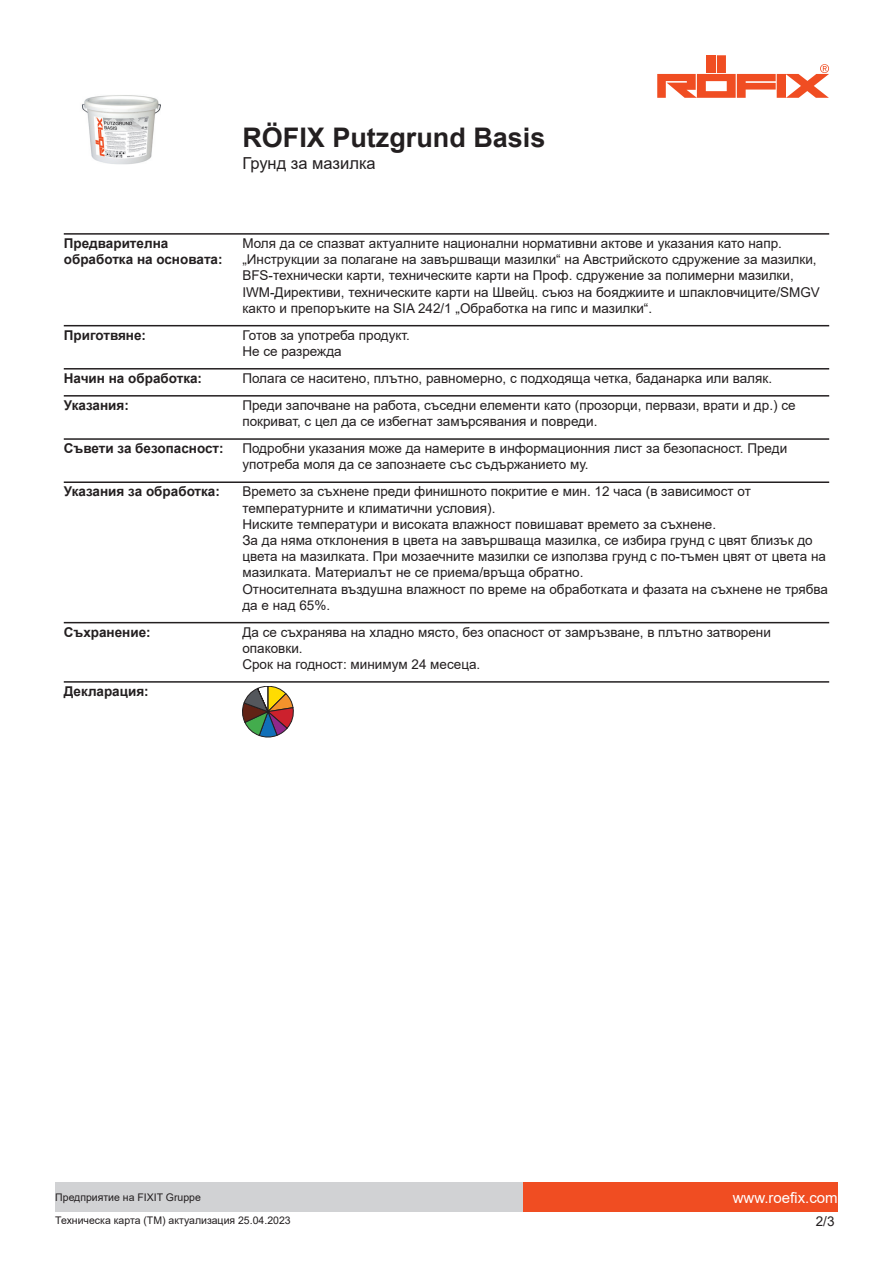
<style>
.page{position:relative;width:893px;height:1263px;background:#fff}
.page>*{position:absolute;margin:0;border:0;box-sizing:border-box;transform-origin:0 0}
.t1{font:700 27px "Arial";color:#231f20}
.t2{font:16.5px "Arial";color:#231f20}
.t3{font:15px "Arial";color:#fff}
.t4{font:13.5px/16.2px "Arial";color:#231f20}
.t5{font:700 13.5px/16.2px "Arial";color:#231f20}
.t6{font:10.5px "Arial";color:#231f20}
</style>
<div class="page">
<img style="left:82px;top:95px;width:79px;height:70px">
<div style="left:717px;top:55px;width:9px;height:18px;background:#f04d22"></div>
<div style="left:707px;top:55px;width:9px;height:18px;background:#f04d22"></div>
<svg style="left:657px;top:64px;width:172px;height:34px"></svg>
<div style="left:523px;top:1182px;width:315px;height:30px;background:#f04d22"></div>
<div style="left:55px;top:1182px;width:468px;height:30px;background:#d1d2d4"></div>
<hr style="left:64px;top:233px;width:765px;height:2px;background:#231f20">
<hr style="left:64px;top:325px;width:765px;height:1px;background:#231f20">
<hr style="left:64px;top:368px;width:765px;height:1px;background:#231f20">
<hr style="left:64px;top:395px;width:765px;height:2px;background:#231f20">
<hr style="left:64px;top:438px;width:765px;height:2px;background:#231f20">
<hr style="left:64px;top:481px;width:765px;height:2px;background:#231f20">
<hr style="left:64px;top:622px;width:765px;height:1px;background:#231f20">
<hr style="left:64px;top:681px;width:765px;height:2px;background:#231f20">
<svg style="left:242px;top:686px;width:51px;height:51px"></svg>
<h1 class="t1" style="left:242px;top:119px;width:305px">RÖFIX Putzgrund Basis</h1>
<p class="t2" style="left:242px;top:152px;width:135px">Грунд за мазилка</p>
<p class="t5" style="left:64px;top:235px;width:160px">Предварителна обработка на основата:</p>
<p class="t4" style="left:242px;top:235px;width:579px">Моля да се спазват актуалните национални нормативни актове и указания като напр. „Инструкции за полагане на завършващи мазилки“ на Австрийското сдружение за мазилки, BFS-технически карти, техническите карти на Проф. сдружение за полимерни мазилки, IWM-Директиви, техническите карти на Швейц. съюз на бояджиите и шпакловчиците/SMGV както и препоръките на SIA 242/1 „Обработка на гипс и мазилки“.</p>
<p class="t5" style="left:64px;top:327px;width:84px">Приготвяне:</p>
<p class="t4" style="left:242px;top:327px;width:169px">Готов за употреба продукт.<br>Не се разрежда</p>
<p class="t5" style="left:64px;top:370px;width:140px">Начин на обработка:</p>
<p class="t4" style="left:242px;top:370px;width:531px">Полага се наситено, плътно, равномерно, с подходяща четка, баданарка или валяк.</p>
<p class="t5" style="left:64px;top:397px;width:67px">Указания:</p>
<p class="t4" style="left:242px;top:397px;width:555px">Преди започване на работа, съседни елементи като (прозорци, первази, врати и др.) се покриват, с цел да се избегнат замърсявания и повреди.</p>
<p class="t5" style="left:64px;top:440px;width:161px">Съвети за безопасност:</p>
<p class="t4" style="left:242px;top:440px;width:546px">Подробни указания може да намерите в информационния лист за безопасност. Преди употреба моля да се запознаете със съдържанието му.</p>
<p class="t5" style="left:64px;top:484px;width:158px">Указания за обработка:</p>
<p class="t4" style="left:242px;top:483px;width:587px">Времето за съхнене преди финишното покритие е мин. 12 часа (в зависимост от температурните и климатични условия).<br>Ниските температури и високата влажност повишават времето за съхнене.<br>За да няма отклонения в цвета на завършваща мазилка, се избира грунд с цвят близък до цвета на мазилката. При мозаечните мазилки се използва грунд с по-тъмен цвят от цвета на мазилката. Материалът не се приема/връща обратно.<br>Относителната въздушна влажност по време на обработката и фазата на съхнене не трябва да е над 65%.</p>
<p class="t5" style="left:64px;top:624px;width:88px">Съхранение:</p>
<p class="t4" style="left:242px;top:624px;width:530px">Да се съхранява на хладно място, без опасност от замръзване, в плътно затворени опаковки.<br>Срок на годност: минимум 24 месеца.</p>
<p class="t5" style="left:64px;top:683px;width:87px">Декларация:</p>
<p class="t6" style="left:55px;top:1190px;width:147px">Предприятие на FIXIT Gruppe</p>
<p class="t3" style="left:733px;top:1187px;width:107px">www.roefix.com</p>
<p class="t6" style="left:55px;top:1213px;width:237px">Техническа карта (TM) актуализация 25.04.2023</p>
<p class="t4" style="left:816px;top:1213px;width:20px">2/3</p>
</div>
